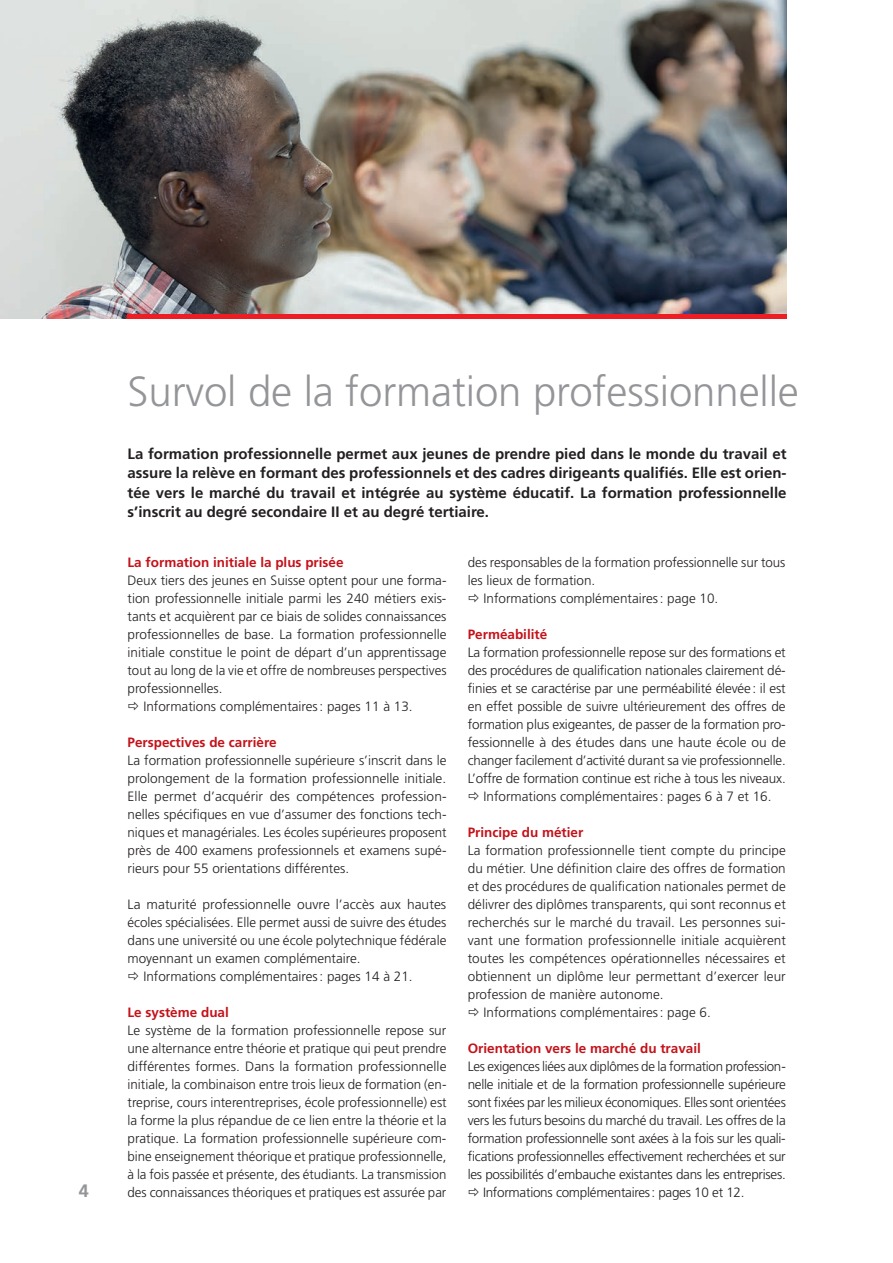
<style>
.page{position:relative;width:893px;height:1263px;background:#fff}
.page>*{position:absolute;margin:0;border:0;box-sizing:border-box;transform-origin:0 0}
.t1{font:300 42px "Frutiger LT Std";letter-spacing:-.005em;color:#939598}
.t2{font:700 18px "Frutiger LT Std";color:#939598}
.t3{font:700 15px/19.5px "Frutiger LT Std";color:#231f20;text-align:justify}
.t4{font:300 13.5px/18px "Frutiger LT Std";color:#231f20;text-align:justify}
.t5{font:300 13.5px "Frutiger LT Std";letter-spacing:-.02em;color:#231f20}
.t6{font:700 13.5px "Frutiger LT Std";color:#c4121a}
</style>
<div class="page">
<img style="left:0;top:0;width:787px;height:319px">
<hr style="left:128px;top:315px;width:659px;height:4px;background:#ee1d23">
<h2 class="t2" style="left:79px;top:1180px;width:12px">4</h2>
<h1 class="t1" style="left:128px;top:367px;width:673px">Survol de la formation professionnelle</h1>
<p class="t3" style="left:128px;top:444px;width:661px">La formation professionnelle permet aux jeunes de prendre pied dans le monde du travail et assure la relève en formant des professionnels et des cadres dirigeants qualifiés. Elle est orien&shy;tée vers le marché du travail et intégrée au système éducatif. La formation professionnelle s’inscrit au degré secondaire II et au degré tertiaire.</p>
<p class="t6" style="left:128px;top:554px;width:218px">La formation initiale la plus prisée</p>
<p class="t4" style="left:128px;top:571px;width:320px">Deux tiers des jeunes en Suisse optent pour une forma-</p>
<p class="t4" style="left:128px;top:589px;width:320px">tion professionnelle initiale parmi les 240 métiers exis-</p>
<p class="t4" style="left:128px;top:607px;width:320px">tants et acquièrent par ce biais de solides connaissances</p>
<p class="t4" style="left:128px;top:625px;width:320px">professionnelles de base. La formation professionnelle</p>
<p class="t4" style="left:128px;top:643px;width:320px">initiale constitue le point de départ d’un apprentissage</p>
<p class="t4" style="left:128px;top:661px;width:320px">tout au long de la vie et offre de nombreuses perspectives</p>
<p class="t4" style="left:128px;top:679px;width:97px">professionnelles.</p>
<p class="t4" style="left:143px;top:697px;width:271px">Informations complémentaires : pages 11 à 13.</p>
<p class="t6" style="left:128px;top:734px;width:151px">Perspectives de carrière</p>
<p class="t4" style="left:128px;top:751px;width:321px">La formation professionnelle supérieure s’inscrit dans le prolongement de la formation professionnelle initiale.<br>Elle permet d’acquérir des compétences profession&shy;nelles spécifiques en vue d’assumer des fonctions tech&shy;niques et managériales. Les écoles supérieures proposent près de 400 examens professionnels et examens supé&shy;rieurs pour 55 orientations différentes.</p>
<p class="t4" style="left:128px;top:895px;width:320px">La maturité professionnelle ouvre l’accès aux hautes</p>
<p class="t4" style="left:128px;top:913px;width:320px">écoles spécialisées. Elle permet aussi de suivre des études</p>
<p class="t4" style="left:128px;top:931px;width:320px">dans une université ou une école polytechnique fédérale</p>
<p class="t4" style="left:128px;top:949px;width:235px">moyennant un examen complémentaire.</p>
<p class="t4" style="left:143px;top:967px;width:271px">Informations complémentaires : pages 14 à 21.</p>
<p class="t6" style="left:128px;top:1004px;width:103px">Le système dual</p>
<p class="t4" style="left:128px;top:1021px;width:321px">Le système de la formation professionnelle repose sur une alternance entre théorie et pratique qui peut prendre différentes formes. Dans la formation professionnelle initiale, la combinaison entre trois lieux de formation (en&shy;treprise, cours interentreprises, école professionnelle) est la forme la plus répandue de ce lien entre la théorie et la pratique. La formation professionnelle supérieure com&shy;bine enseignement théorique et pratique professionnelle, à la fois passée et présente, des étudiants. La transmission des connaissances théoriques et pratiques est assurée par</p>
<p class="t4" style="left:468px;top:553px;width:319px">des responsables de la formation professionnelle sur tous</p>
<p class="t4" style="left:468px;top:571px;width:129px">les lieux de formation.</p>
<p class="t4" style="left:483px;top:589px;width:236px">Informations complémentaires : page 10.</p>
<p class="t6" style="left:468px;top:626px;width:81px">Perméabilité</p>
<p class="t4" style="left:468px;top:643px;width:320px;text-align:center">La formation professionnelle repose sur des formations et des procédures de qualification nationales clairement dé&shy;finies et se caractérise par une perméabilité élevée: il est en effet possible de suivre ultérieurement des offres de formation plus exigeantes, de passer de la formation pro&shy;fessionnelle à des études dans une haute école ou de changer facilement d’activité durant sa vie professionnelle.<br>L’offre de formation continue est riche à tous les niveaux.<br>Informations complémentaires : pages 6 à 7 et 16.</p>
<p class="t6" style="left:468px;top:824px;width:117px">Principe du métier</p>
<p class="t4" style="left:468px;top:841px;width:319px">La formation professionnelle tient compte du principe</p>
<p class="t4" style="left:468px;top:859px;width:319px">du métier. Une définition claire des offres de formation</p>
<p class="t4" style="left:468px;top:877px;width:320px">et des procédures de qualification nationales permet de</p>
<p class="t4" style="left:468px;top:895px;width:320px">délivrer des diplômes transparents, qui sont reconnus et</p>
<p class="t4" style="left:468px;top:913px;width:319px">recherchés sur le marché du travail. Les personnes sui-</p>
<p class="t4" style="left:468px;top:931px;width:320px">vant une formation professionnelle initiale acquièrent</p>
<p class="t4" style="left:468px;top:949px;width:319px">toutes les compétences opérationnelles nécessaires et</p>
<p class="t4" style="left:468px;top:967px;width:320px">obtiennent un diplôme leur permettant d’exercer leur</p>
<p class="t4" style="left:468px;top:985px;width:197px">profession de manière autonome.</p>
<p class="t4" style="left:483px;top:1003px;width:229px">Informations complémentaires : page 6.</p>
<p class="t6" style="left:468px;top:1040px;width:235px">Orientation vers le marché du travail</p>
<p class="t5" style="left:468px;top:1058px;width:319px">Les exigences liées aux diplômes de la formation profession-</p>
<p class="t5" style="left:468px;top:1076px;width:319px">nelle initiale et de la formation professionnelle supérieure</p>
<p class="t5" style="left:468px;top:1094px;width:320px">sont fixées par les milieux économiques. Elles sont orientées</p>
<p class="t5" style="left:468px;top:1112px;width:319px">vers les futurs besoins du marché du travail. Les offres de la</p>
<p class="t5" style="left:468px;top:1130px;width:319px">formation professionnelle sont axées à la fois sur les quali-</p>
<p class="t5" style="left:468px;top:1148px;width:319px">fications professionnelles effectivement recherchées et sur</p>
<p class="t5" style="left:468px;top:1166px;width:320px">les possibilités d’embauche existantes dans les entreprises.</p>
<p class="t5" style="left:483px;top:1184px;width:263px">Informations complémentaires: pages 10 et 12.</p>
</div>
